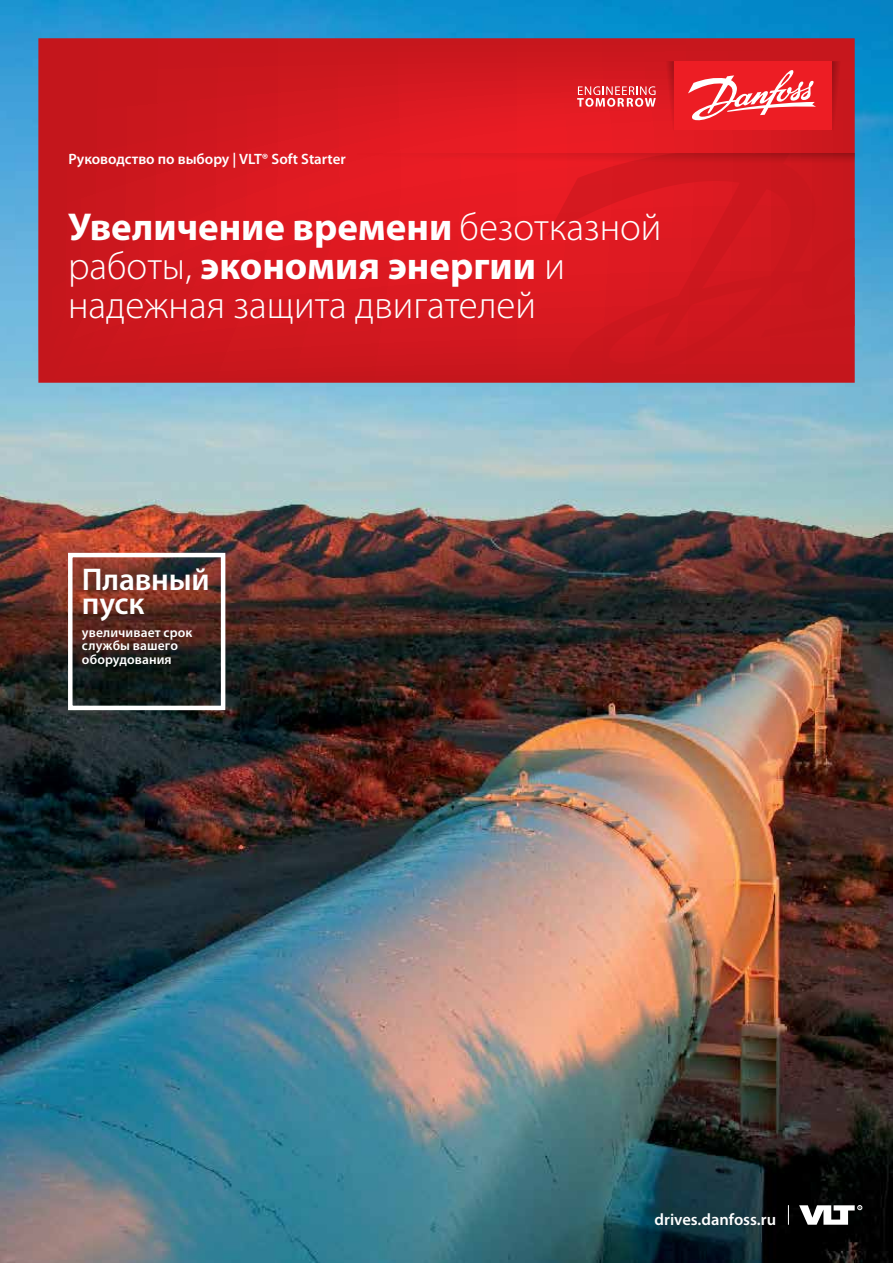
<style>
.page{position:relative;width:893px;height:1263px;background:#fff}
.page>*{position:absolute;margin:0;border:0;box-sizing:border-box;transform-origin:0 0}
.t1{font:300 39px/39px "Myriad Pro";color:#fff}
.t2{font:600 31.5px/24px "Myriad Pro";letter-spacing:-.01em;color:#fff}
.t3{font:600 16.5px "Myriad Pro";color:#fff}
.t4{font:600 15px "Myriad Pro";color:#fff}
.t5{font:600 13.5px/13.5px "Myriad Pro";letter-spacing:.01em;color:#fff}
.s1{font-weight:700}
</style>
<div class="page">
<img style="left:0;top:0;width:893px;height:1263px">
<div style="left:68px;top:553px;width:157px;height:157px;border:4px solid #fff"></div>
<svg style="left:38px;top:38px;width:817px;height:345px;background:#d2181f"></svg>
<svg style="left:547px;top:166px;width:308px;height:217px;background:#d0181f"></svg>
<svg style="left:832px;top:61px;width:12px;height:69px"></svg>
<svg style="left:358px;top:153px;width:497px;height:13px;background:#d4181f"></svg>
<div style="left:674px;top:61px;width:158px;height:69px;background:#ed1d24"></div>
<svg style="left:577px;top:61px;width:97px;height:69px;background:#dd2d34"></svg>
<svg style="left:688px;top:70px;width:128px;height:51px"></svg>
<svg style="left:799px;top:1205px;width:63px;height:20px"></svg>
<svg style="left:788px;top:1205px;width:1px;height:20px"></svg>
<p class="t4" style="left:68px;top:151px;width:279px">Руководство по выбору | VLT® Soft Starter</p>
<p class="t1" style="left:68px;top:208px;width:595px"><span class="s1">Увеличение времени</span> безотказной работы, <span class="s1">экономия энергии</span> и надежная защита двигателей</p>
<p class="t2" style="left:82px;top:568px;width:129px">Плавный пуск</p>
<p class="t5" style="left:82px;top:626px;width:112px">увеличивает срок службы вашего оборудования</p>
<p class="t3" style="left:654px;top:1210px;width:123px">drives.danfoss.ru</p>
</div>
